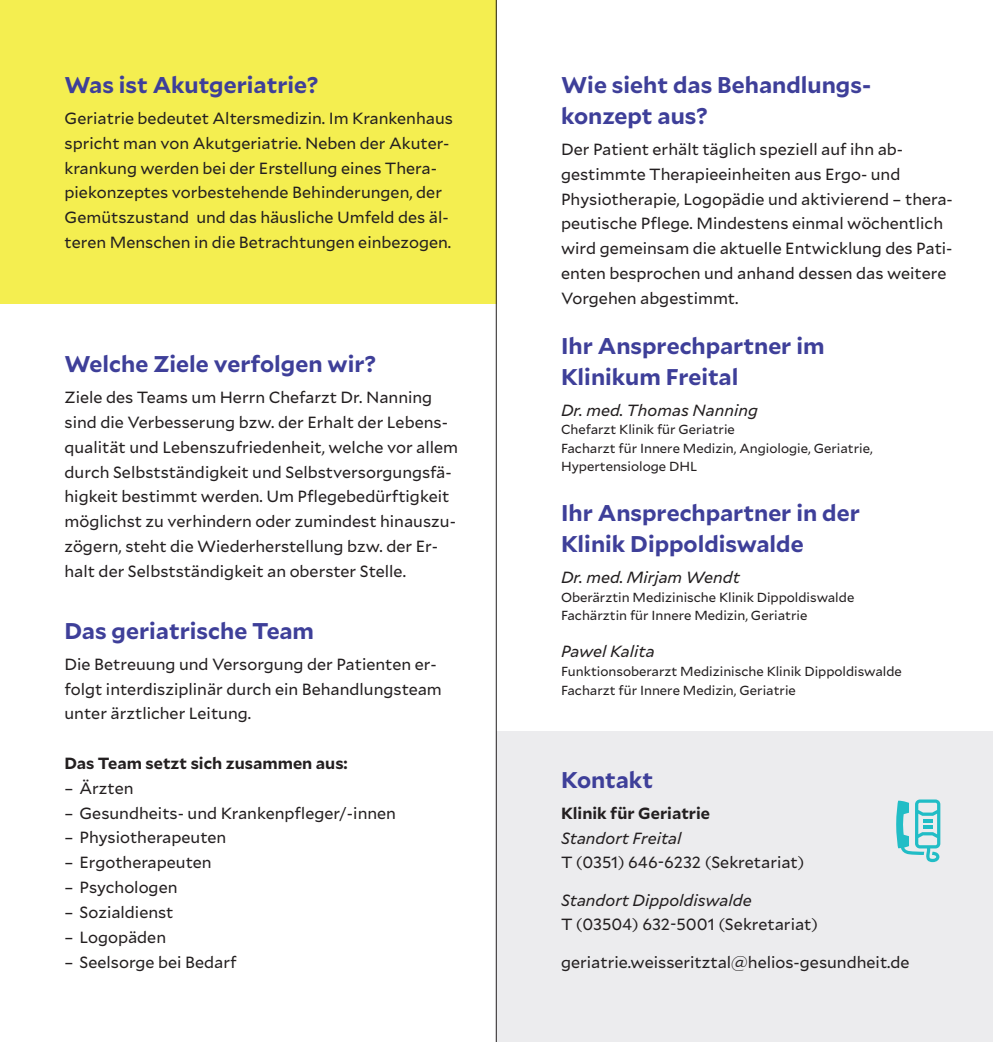
<style>
.page{position:relative;width:993px;height:1042px;background:#fff}
.page>*{position:absolute;margin:0;border:0;box-sizing:border-box;transform-origin:0 0}
.t1{font:700 22.75px/31px "Mallory";color:#3e3f99}
.t2{font:16.1px/24.8px "Mallory";color:#231f20}
.t3{font:italic 16.1px "Mallory";color:#231f20}
.t4{font:700 16.1px "Mallory";color:#231f20}
.t5{font:13.12px/18.6px "Mallory";color:#231f20}
</style>
<div class="page">
<div style="left:496px;top:732px;width:496px;height:310px;background:#ececee"></div>
<div style="left:0;top:0;width:496px;height:304px;background:#f4ee50"></div>
<hr style="left:496px;top:0;width:1px;height:1042px;background:#231f20">
<svg style="left:896px;top:799px;width:44px;height:63px"></svg>
<hr style="left:922px;top:825px;width:10px;height:4px;background:#21bdc6">
<h1 class="t1" style="left:64px;top:68px;width:255px">Was ist Akutgeriatrie?</h1>
<p class="t2" style="left:64px;top:105px;width:390px">Geriatrie bedeutet Altersmedizin. Im Krankenhaus spricht man von Akutgeriatrie. Neben der Akuter&shy;krankung werden bei der Erstellung eines Thera&shy;piekonzeptes vorbestehende Behinderungen, der Gemütszustand und das häusliche Umfeld des äl&shy;teren Menschen in die Betrachtungen einbezogen.</p>
<h1 class="t1" style="left:64px;top:347px;width:313px">Welche Ziele verfolgen wir?</h1>
<p class="t2" style="left:64px;top:384px;width:395px">Ziele des Teams um Herrn Chefarzt Dr. Nanning sind die Verbesserung bzw. der Erhalt der Lebens&shy;qualität und Lebenszufriedenheit, welche vor allem durch Selbstständigkeit und Selbstversorgungsfä&shy;higkeit bestimmt werden. Um Pflegebedürftigkeit möglichst zu verhindern oder zumindest hinauszu&shy;zögern, steht die Wiederherstellung bzw. der Er&shy;halt der Selbstständigkeit an oberster Stelle.</p>
<h1 class="t1" style="left:64px;top:614px;width:251px">Das geriatrische Team</h1>
<p class="t2" style="left:64px;top:651px;width:379px">Die Betreuung und Versorgung der Patienten er&shy;folgt interdisziplinär durch ein Behandlungsteam unter ärztlicher Leitung.</p>
<p class="t4" style="left:64px;top:751px;width:285px">Das Team setzt sich zusammen aus:</p>
<p class="t2" style="left:64px;top:775px;width:70px">– Ärzten</p>
<p class="t2" style="left:64px;top:800px;width:333px">– Gesundheits- und Krankenpfleger/-innen</p>
<p class="t2" style="left:64px;top:824px;width:163px">– Physiotherapeuten</p>
<p class="t2" style="left:64px;top:849px;width:149px">– Ergotherapeuten</p>
<p class="t2" style="left:64px;top:874px;width:114px">– Psychologen</p>
<p class="t2" style="left:64px;top:899px;width:110px">– Sozialdienst</p>
<p class="t2" style="left:64px;top:924px;width:103px">– Logopäden</p>
<p class="t2" style="left:64px;top:948px;width:173px">– Seelsorge bei Bedarf</p>
<h1 class="t1" style="left:561px;top:68px;width:311px">Wie sieht das Behandlungs&shy;konzept aus?</h1>
<p class="t2" style="left:561px;top:136px;width:393px">Der Patient erhält täglich speziell auf ihn ab&shy;gestimmte Therapieeinheiten aus Ergo- und Physiotherapie, Logopädie und aktivierend – thera&shy;peutische Pflege. Mindestens einmal wöchentlich wird gemeinsam die aktuelle Entwicklung des Pati&shy;enten besprochen und anhand dessen das weitere Vorgehen abgestimmt.</p>
<h1 class="t1" style="left:561px;top:328px;width:265px">Ihr Ansprechpartner im<br>Klinikum Freital</h1>
<p class="t3" style="left:561px;top:398px;width:198px">Dr. med. Thomas Nanning</p>
<p class="t5" style="left:561px;top:419px;width:313px">Chefarzt Klinik für Geriatrie<br>Facharzt für Innere Medizin, Angiologie, Geriatrie,<br>Hypertensiologe DHL</p>
<h1 class="t1" style="left:561px;top:496px;width:300px">Ihr Ansprechpartner in der<br>Klinik Dippoldiswalde</h1>
<p class="t3" style="left:561px;top:566px;width:180px">Dr. med. Mirjam Wendt</p>
<p class="t5" style="left:561px;top:587px;width:295px">Oberärztin Medizinische Klinik Dippoldiswalde<br>Fachärztin für Innere Medizin, Geriatrie</p>
<p class="t3" style="left:561px;top:640px;width:95px">Pawel Kalita</p>
<p class="t5" style="left:561px;top:661px;width:342px">Funktionsoberarzt Medizinische Klinik Dippoldiswalde<br>Facharzt für Innere Medizin, Geriatrie</p>
<h1 class="t1" style="left:561px;top:762px;width:93px">Kontakt</h1>
<p class="t4" style="left:561px;top:801px;width:150px">Klinik für Geriatrie</p>
<p class="t3" style="left:561px;top:826px;width:122px">Standort Freital</p>
<p class="t2" style="left:561px;top:849px;width:245px">T (0351) 646-6232 (Sekretariat)</p>
<p class="t3" style="left:561px;top:888px;width:192px">Standort Dippoldiswalde</p>
<p class="t2" style="left:561px;top:911px;width:258px">T (03504) 632-5001 (Sekretariat)</p>
<p class="t2" style="left:561px;top:948px;width:350px">geriatrie.weisseritztal@helios-gesundheit.de</p>
</div>
